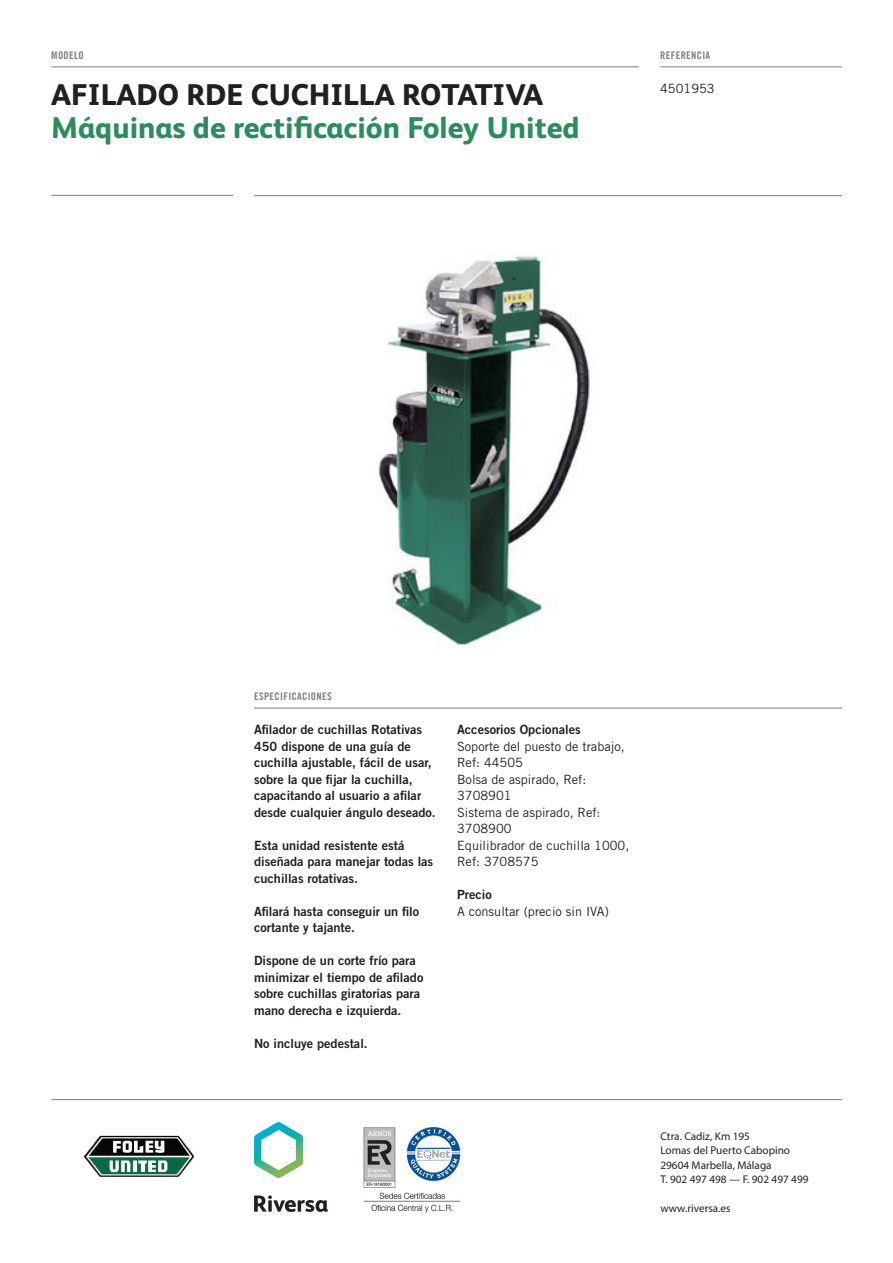
<style>
.page{position:relative;width:893px;height:1263px;background:#fff}
.page>*{position:absolute;margin:0;border:0;box-sizing:border-box;transform-origin:0 0}
.Titular{font:800 30px "FS Albert";color:#2c8d5c}
.Titular-2{font:800 30px "FS Albert";color:#231f20}
.Texto_secundario{font:12.75px/16.5px "Trade Gothic LT Std Bd 2";color:#231f20}
.Texto_secundario-2{font:12.75px/16.5px "Trade Gothic LT Std";color:#231f20}
.Referencia{font:12.75px "Trade Gothic LT Std";color:#231f20}
.t1{font:11.25px "Myriad Pro";color:#231f20}
.t2{font:10.5px "Trade Gothic LT Std Bd Cn 20";letter-spacing:.03em;color:#7c8084}
</style>
<div class="page">
<hr style="left:254px;top:708px;width:588px;height:1px;background:#7c8084">
<hr style="left:51px;top:67px;width:588px;height:1px;background:#7c8084">
<hr style="left:51px;top:195px;width:182px;height:1px;background:#7c8084">
<hr style="left:660px;top:67px;width:182px;height:1px;background:#7c8084">
<img style="left:378px;top:253px;width:212px;height:393px">
<hr style="left:254px;top:195px;width:588px;height:1px;background:#7c8084">
<hr style="left:51px;top:1099px;width:791px;height:1px;background:#7c8084">
<img style="left:364px;top:1128px;width:98px;height:85px">
<svg style="left:254px;top:1195px;width:74px;height:17px"></svg>
<svg style="left:254px;top:1122px;width:49px;height:56px"></svg>
<img style="left:83px;top:1135px;width:112px;height:42px">
<p class="t2" style="left:51px;top:48px;width:34px">MODELO</p>
<p class="Titular-2" style="left:51px;top:73px;width:494px">AFILADO RDE CUCHILLA ROTATIVA</p>
<p class="Titular" style="left:51px;top:106px;width:530px">Máquinas de rectificación Foley United</p>
<p class="t2" style="left:660px;top:48px;width:52px">REFERENCIA</p>
<p class="Referencia" style="left:660px;top:81px;width:56px">4501953</p>
<p class="t2" style="left:254px;top:689px;width:79px">ESPECIFICACIONES</p>
<p class="Texto_secundario" style="left:254px;top:721px;width:183px">Afilador de cuchillas Rotativas<br>450 dispone de una guía de cuchilla ajustable, fácil de usar, sobre la que fijar la cuchilla, capacitando al usuario a afilar desde cualquier ángulo deseado.</p>
<p class="Texto_secundario" style="left:254px;top:836px;width:181px">Esta unidad resistente está diseñada para manejar todas las cuchillas rotativas.</p>
<p class="Texto_secundario" style="left:254px;top:902px;width:167px">Afilará hasta conseguir un filo cortante y tajante.</p>
<p class="Texto_secundario" style="left:254px;top:952px;width:171px">Dispone de un corte frío para minimizar el tiempo de afilado sobre cuchillas giratorias para mano derecha e izquierda.</p>
<p class="Texto_secundario" style="left:254px;top:1034px;width:115px">No incluye pedestal.</p>
<p class="Texto_secundario" style="left:457px;top:721px;width:125px">Accesorios Opcionales</p>
<p class="Texto_secundario-2" style="left:457px;top:738px;width:169px">Soporte del puesto de trabajo,<br>Ref: 44505</p>
<p class="Texto_secundario-2" style="left:457px;top:771px;width:131px">Bolsa de aspirado, Ref:<br>3708901</p>
<p class="Texto_secundario-2" style="left:457px;top:804px;width:145px">Sistema de aspirado, Ref:<br>3708900</p>
<p class="Texto_secundario-2" style="left:457px;top:837px;width:174px">Equilibrador de cuchilla 1000,<br>Ref: 3708575</p>
<p class="Texto_secundario" style="left:457px;top:886px;width:36px">Precio</p>
<p class="Texto_secundario-2" style="left:457px;top:903px;width:153px">A consultar (precio sin IVA)</p>
<p class="t1" style="left:660px;top:1129px;width:91px">Ctra. Cadiz, Km 195</p>
<p class="t1" style="left:660px;top:1144px;width:131px">Lomas del Puerto Cabopino</p>
<p class="t1" style="left:660px;top:1158px;width:113px">29604 Marbella, Málaga</p>
<p class="t1" style="left:660px;top:1172px;width:150px">T. 902 497 498 — F. 902 497 499</p>
<p class="t1" style="left:660px;top:1201px;width:72px">www.riversa.es</p>
</div>
